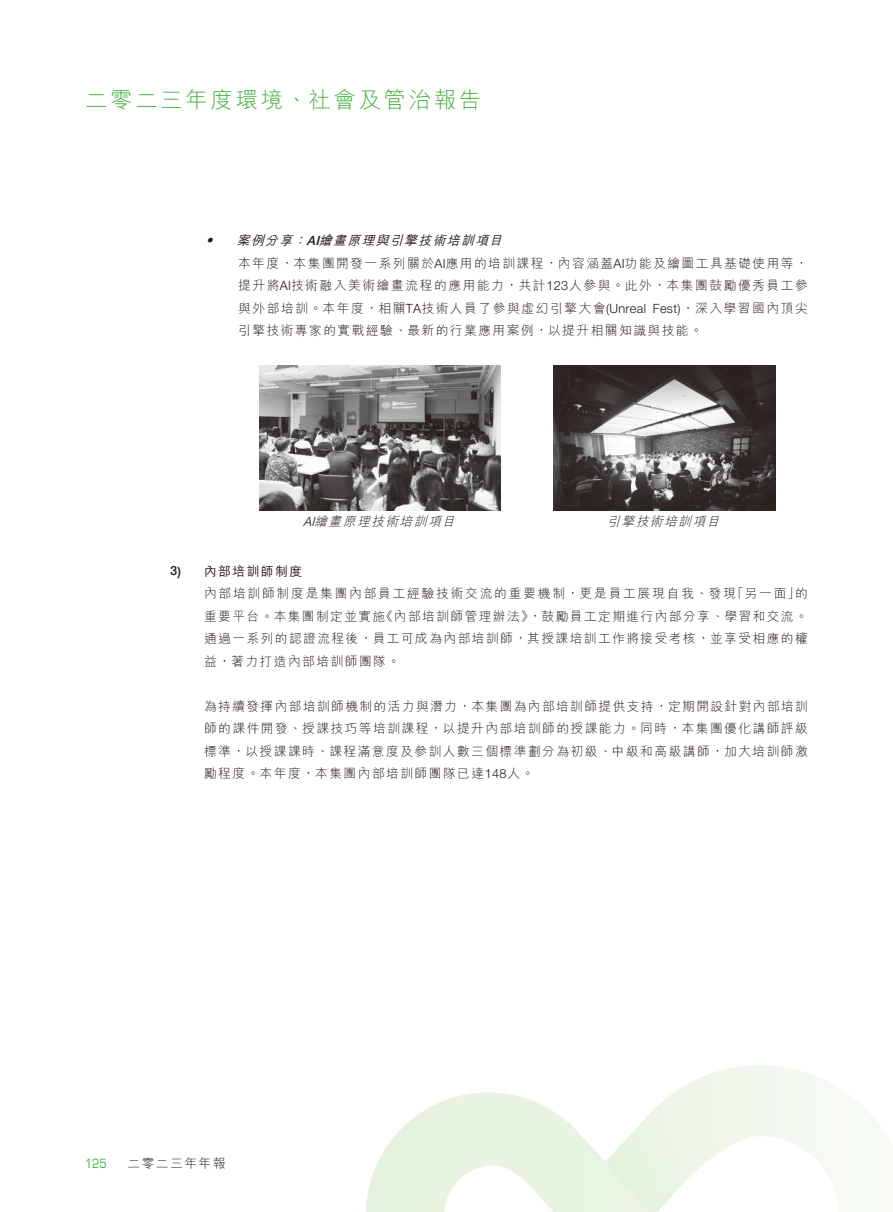
<style>
.page{position:relative;width:893px;height:1212px;background:#fff}
.page>*{position:absolute;margin:0;border:0;box-sizing:border-box;transform-origin:0 0}
.t1{font:300 22.5px "M Hei HK";letter-spacing:.115em;color:#3eaf36}
.t2{font:300 12.75px/22.5px "M Hei HK";letter-spacing:.115em;color:#231916;text-align:right}
.t3{font:300 12.75px/22.5px "M Hei HK";letter-spacing:.14em;color:#231916}
.t4{font:italic 500 12.75px "M Hei HK";color:#231916}
.t5{font:italic 300 12.75px "M Hei HK";color:#231916}
.t6{font:500 12.75px "M Hei HK";letter-spacing:.115em;color:#231916}
.t7{font:condensed 12.75px "Eurostile";color:#3eaf36}
.t8{font:500 12.75px "Helvetica Neue 65";color:#231916}
.t9{font:300 12.75px "Helvetica Neue 45";color:#231916}
.s1{font-family:"Helvetica Neue 65"}
.s2{font-family:"Helvetica Neue 45"}
</style>
<div class="page">
<img style="left:366px;top:1065px;width:522px;height:147px">
<img style="left:260px;top:366px;width:241px;height:144px">
<img style="left:554px;top:366px;width:222px;height:144px">
<h1 class="t1" style="left:85px;top:89px;width:398px">二零二三年度環境、社會及管治報告</h1>
<p class="t4" style="left:203px;top:231px;width:19px">‧</p>
<p class="t4" style="left:307px;top:231px;width:202px"><span class="s1">AI</span>繪畫原理與引擎技術培訓項目</p>
<p class="t4" style="left:237px;top:231px;width:61px">案例分享</p>
<p class="t4" style="left:294px;top:231px;width:19px">：</p>
<p class="t2" style="left:238px;top:252px;width:571px">本年度，本集團開發一系列關於<span class="s2">AI</span>應用的培訓課程，內容涵蓋<span class="s2">AI</span>功能及繪圖工具基礎使用等，提升將<span class="s2">AI</span>技術融入美術繪畫流程的應用能力，共計<span class="s2">123</span>人參與。此外，本集團鼓勵優秀員工參<br><span class="s2">Fest</span> ，<span class="s2">)</span> 深入學習國內頂尖</p>
<p class="t2" style="left:238px;top:297px;width:409px">與外部培訓。本年度，相關<span class="s2">TA</span>技術人員了參與虛幻引擎大會 <span class="s2">Unreal</span></p>
<p class="t9" style="left:606px;top:300px;width:5px">(</p>
<p class="t2" style="left:238px;top:319px;width:466px">引擎技術專家的實戰經驗、最新的行業應用案例，以提升相關知識與技能。</p>
<p class="t8" style="left:170px;top:563px;width:12px">3)</p>
<p class="t5" style="left:303px;top:515px;width:157px"><span class="s2">AI</span>繪畫原理技術培訓項目</p>
<p class="t6" style="left:204px;top:562px;width:99px">內部培訓師制度</p>
<p class="t5" style="left:607px;top:515px;width:117px">引擎技術培訓項目</p>
<p class="t3" style="left:529px;top:582px;width:281px;text-indent:-325px">內部培訓師制度是集團內部員工經驗技術交流的重要機制，更是員工展現自我、發現<br>，鼓勵員工定期進行內部分享、學習和交流。</p>
<p class="t2" style="left:795px;top:582px;width:14px">的</p>
<p class="t2" style="left:731px;top:582px;width:70px">「另一面」</p>
<p class="t2" style="left:380px;top:605px;width:154px">《內部培訓師管理辦法》</p>
<p class="t2" style="left:204px;top:605px;width:605px;text-align:left">重要平台。本集團制定並實施<br>通過一系列的認證流程後，員工可成為內部培訓師，其授課培訓工作將接受考核，並享受相應的權益，著力打造內部培訓師團隊。</p>
<p class="t2" style="left:204px;top:695px;width:605px;text-align:justify">為持續發揮內部培訓師機制的活力與潛力，本集團為內部培訓師提供支持，定期開設針對內部培訓師的課件開發、授課技巧等培訓課程，以提升內部培訓師的授課能力。同時，本集團優化講師評級標準，以授課課時、課程滿意度及參訓人數三個標準劃分為初級、中級和高級講師，加大培訓師激勵程度。本年度，本集團內部培訓師團隊已達<span class="s2">148</span>人。</p>
<p class="t7" style="left:85px;top:1155px;width:23px">125</p>
<p class="t2" style="left:128px;top:1152px;width:99px">二零二三年年報</p>
</div>
